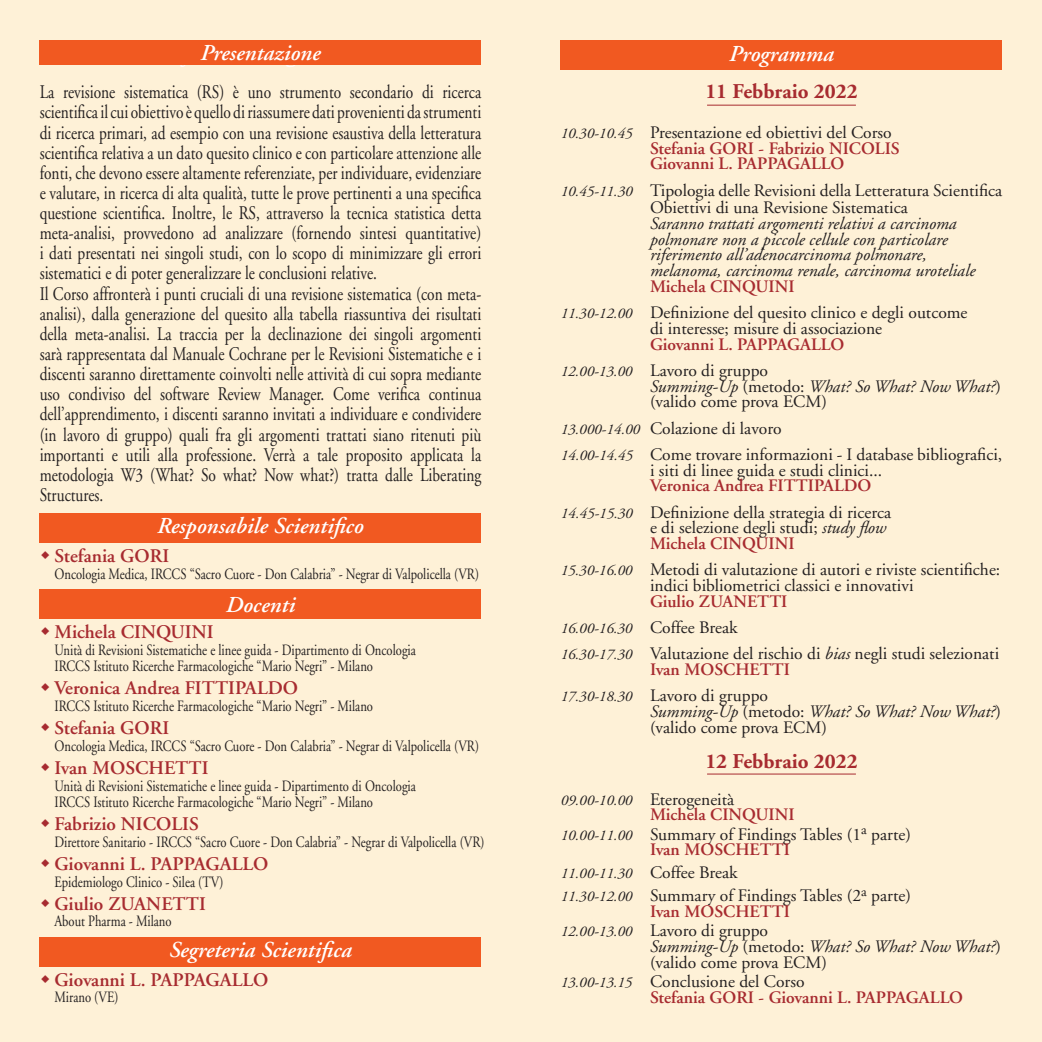
<style>
.page{position:relative;width:1042px;height:1042px;background:#fef1d7}
.page>*{position:absolute;margin:0;border:0;box-sizing:border-box;transform-origin:0 0}
.t1{font:italic 600 22.75px "Adobe Garamond";color:#fff}
.t2{font:700 21px "Adobe Garamond";color:#a72b30}
.t3{font:19.25px/20.1px "Adobe Garamond";color:#231f20;text-align:justify;scale:.8 1}
.t4{font:600 19.25px "Adobe Garamond";color:#a72b30}
.t5{font:17.5px "Adobe Garamond";color:#231f20}
.t6{font:italic 17.5px "Adobe Garamond";color:#231f20}
.t7{font:600 17.5px "Adobe Garamond";color:#a72b30}
.t8{font:15.75px "Adobe Garamond";color:#231f20;scale:.8 1}
.t9{font:italic 14.88px "Adobe Garamond";color:#231f20}
.s1{font-style:italic;font-size:14.88px}
.s2{font-style:normal}
.s3{font-style:italic}
.s4{font-style:normal;font-size:17.5px}
</style>
<div class="page">
<div style="left:40px;top:40px;width:441px;height:24px;background:#f15921"></div>
<div style="left:40px;top:937px;width:441px;height:30px;background:#f15921"></div>
<div style="left:40px;top:513px;width:441px;height:30px;background:#f15921"></div>
<div style="left:561px;top:40px;width:441px;height:29px;background:#f15921"></div>
<hr style="left:707px;top:105px;width:149px;height:1px;background:#a72b30">
<hr style="left:707px;top:774px;width:149px;height:1px;background:#a72b30">
<div style="left:40px;top:589px;width:441px;height:30px;background:#f15921"></div>
<p class="t1" style="left:200px;top:40px;width:122px">Presentazione</p>
<p class="t1" style="left:164px;top:41px;width:194px">Informazioni generali</p>
<p class="t3" style="left:40px;top:83px;width:553px">La revisione sistematica (RS) è uno strumento secondario di ricerca scientifica il cui obiettivo è quello di riassumere dati provenienti da strumenti di ricerca primari, ad esempio con una revisione esaustiva della letteratura scientifica relativa a un dato quesito clinico e con particolare attenzione alle fonti, che devono essere altamente referenziate, per individuare, evidenziare e valutare, in ricerca di alta qualità, tutte le prove pertinenti a una specifica questione scientifica. Inoltre, le RS, attraverso la tecnica statistica detta meta-analisi, provvedono ad analizzare (fornendo sintesi quantitative) i dati presentati nei singoli studi, con lo scopo di minimizzare gli errori sistematici e di poter generalizzare le conclusioni relative.</p>
<p class="t3" style="left:40px;top:284px;width:553px">Il Corso affronterà i punti cruciali di una revisione sistematica (con meta&shy;analisi), dalla generazione del quesito alla tabella riassuntiva dei risultati della meta-analisi. La traccia per la declinazione dei singoli argomenti sarà rappresentata dal Manuale Cochrane per le Revisioni Sistematiche e i discenti saranno direttamente coinvolti nelle attività di cui sopra mediante uso condiviso del software Review Manager. Come verifica continua dell’apprendimento, i discenti saranno invitati a individuare e condividere (in lavoro di gruppo) quali fra gli argomenti trattati siano ritenuti più importanti e utili alla professione. Verrà a tale proposito applicata la metodologia W3 (What? So what? Now what?) tratta dalle Liberating Structures.</p>
<p class="t1" style="left:157px;top:513px;width:208px">Responsabile Scientifico</p>
<p class="t4" style="left:55px;top:545px;width:116px">Stefania GORI</p>
<p class="t8" style="left:55px;top:565px;width:532px">Oncologia Medica, IRCCS “Sacro Cuore - Don Calabria” - Negrar di Valpolicella (VR)</p>
<p class="t1" style="left:226px;top:592px;width:71px">Docenti</p>
<p class="t4" style="left:55px;top:621px;width:160px">Michela CINQUINI</p>
<p class="t8" style="left:55px;top:641px;width:453px">Unità di Revisioni Sistematiche e linee guida - Dipartimento di Oncologia</p>
<p class="t8" style="left:55px;top:658px;width:400px">IRCCS Istituto Ricerche Farmacologiche “Mario Negri” - Milano</p>
<p class="t4" style="left:55px;top:678px;width:245px">Veronica Andrea FITTIPALDO</p>
<p class="t8" style="left:55px;top:698px;width:400px">IRCCS Istituto Ricerche Farmacologiche “Mario Negri” - Milano</p>
<p class="t4" style="left:55px;top:717px;width:116px">Stefania GORI</p>
<p class="t8" style="left:55px;top:737px;width:532px">Oncologia Medica, IRCCS “Sacro Cuore - Don Calabria” - Negrar di Valpolicella (VR)</p>
<p class="t4" style="left:55px;top:757px;width:155px">Ivan MOSCHETTI</p>
<p class="t8" style="left:55px;top:777px;width:453px">Unità di Revisioni Sistematiche e linee guida - Dipartimento di Oncologia</p>
<p class="t8" style="left:55px;top:794px;width:400px">IRCCS Istituto Ricerche Farmacologiche “Mario Negri” - Milano</p>
<p class="t4" style="left:55px;top:813px;width:146px">Fabrizio NICOLIS</p>
<p class="t8" style="left:55px;top:833px;width:539px">Direttore Sanitario - IRCCS “Sacro Cuore - Don Calabria” - Negrar di Valpolicella (VR)</p>
<p class="t4" style="left:55px;top:853px;width:215px">Giovanni L. PAPPAGALLO</p>
<p class="t8" style="left:55px;top:873px;width:213px">Epidemiologo Clinico - Silea (TV)</p>
<p class="t4" style="left:55px;top:893px;width:153px">Giulio ZUANETTI</p>
<p class="t8" style="left:55px;top:913px;width:148px">About Pharma - Milano</p>
<p class="t1" style="left:169px;top:937px;width:184px">Segreteria Scientifica</p>
<p class="t4" style="left:55px;top:969px;width:215px">Giovanni L. PAPPAGALLO</p>
<p class="t8" style="left:55px;top:989px;width:81px">Mirano (VE)</p>
<p class="t1" style="left:729px;top:41px;width:106px">Programma</p>
<p class="t2" style="left:705px;top:80px;width:154px">11 Febbraio 2022</p>
<p class="t5" style="left:561px;top:123px;width:333px"><span class="s1">10.30-10.45</span> Presentazione ed obiettivi del Corso</p>
<p class="t7" style="left:650px;top:138px;width:251px">Stefania GORI - Fabrizio NICOLIS</p>
<p class="t7" style="left:650px;top:154px;width:196px">Giovanni L. PAPPAGALLO</p>
<p class="t5" style="left:561px;top:181px;width:443px"><span class="s1">10.45-11.30</span> Tipologia delle Revisioni della Letteratura Scientifica</p>
<p class="t5" style="left:650px;top:198px;width:259px">Obiettivi di una Revisione Sistematica</p>
<p class="t6" style="left:650px;top:214px;width:308px">Saranno trattati argomenti relativi a carcinoma</p>
<p class="t6" style="left:650px;top:230px;width:299px">polmonare non a piccole cellule con particolare</p>
<p class="t6" style="left:650px;top:245px;width:278px">riferimento all’adenocarcinoma polmonare,</p>
<p class="t6" style="left:650px;top:261px;width:327px">melanoma, carcinoma renale, carcinoma uroteliale</p>
<p class="t7" style="left:650px;top:277px;width:146px">Michela CINQUINI</p>
<p class="t5" style="left:561px;top:303px;width:408px"><span class="s1">11.30-12.00</span> Definizione del quesito clinico e degli outcome</p>
<p class="t5" style="left:650px;top:319px;width:234px">di interesse; misure di associazione</p>
<p class="t7" style="left:650px;top:334px;width:196px">Giovanni L. PAPPAGALLO</p>
<p class="t5" style="left:561px;top:361px;width:209px"><span class="s1">12.00-13.00</span> Lavoro di gruppo</p>
<p class="t6" style="left:650px;top:377px;width:353px">Summing-Up <span class="s2">(metodo:</span> What? So What? Now What?<span class="s2">)</span></p>
<p class="t5" style="left:650px;top:392px;width:178px">(valido come prova ECM)</p>
<p class="t5" style="left:561px;top:419px;width:222px"><span class="s1">13.000-14.00</span> Colazione di lavoro</p>
<p class="t5" style="left:561px;top:445px;width:443px"><span class="s1">14.00-14.45</span> Come trovare informazioni - I database bibliografici,</p>
<p class="t5" style="left:650px;top:461px;width:234px">i siti di linee guida e studi clinici...</p>
<p class="t7" style="left:650px;top:476px;width:223px">Veronica Andrea FITTIPALDO</p>
<p class="t5" style="left:561px;top:503px;width:332px"><span class="s1">14.45-15.30</span> Definizione della strategia di ricerca</p>
<p class="t5" style="left:650px;top:518px;width:238px">e di selezione degli studi; <span class="s3">study flow</span></p>
<p class="t7" style="left:650px;top:534px;width:146px">Michela CINQUINI</p>
<p class="t5" style="left:561px;top:560px;width:441px"><span class="s1">15.30-16.00</span> Metodi di valutazione di autori e riviste scientifiche:</p>
<p class="t5" style="left:650px;top:576px;width:265px">indici bibliometrici classici e innovativi</p>
<p class="t7" style="left:650px;top:592px;width:139px">Giulio ZUANETTI</p>
<p class="t9" style="left:561px;top:620px;width:178px">16.00-16.30 <span class="s4">Coffee Break</span></p>
<p class="t5" style="left:561px;top:644px;width:440px"><span class="s1">16.30-17.30</span> Valutazione del rischio di <span class="s3">bias</span> negli studi selezionati</p>
<p class="t7" style="left:650px;top:660px;width:141px">Ivan MOSCHETTI</p>
<p class="t5" style="left:561px;top:686px;width:209px"><span class="s1">17.30-18.30</span> Lavoro di gruppo</p>
<p class="t6" style="left:650px;top:702px;width:353px">Summing-Up <span class="s2">(metodo:</span> What? So What? Now What?<span class="s2">)</span></p>
<p class="t5" style="left:650px;top:718px;width:178px">(valido come prova ECM)</p>
<p class="t2" style="left:705px;top:750px;width:154px">12 Febbraio 2022</p>
<p class="t5" style="left:561px;top:790px;width:175px"><span class="s1">09.00-10.00</span> Eterogeneità</p>
<p class="t7" style="left:650px;top:805px;width:146px">Michela CINQUINI</p>
<p class="t5" style="left:561px;top:825px;width:352px"><span class="s1">10.00-11.00</span> Summary of Findings Tables (1<sup>a</sup> parte)</p>
<p class="t7" style="left:650px;top:840px;width:141px">Ivan MOSCHETTI</p>
<p class="t9" style="left:561px;top:865px;width:178px">11.00-11.30 <span class="s4">Coffee Break</span></p>
<p class="t5" style="left:561px;top:886px;width:352px"><span class="s1">11.30-12.00</span> Summary of Findings Tables (2<sup>a</sup> parte)</p>
<p class="t7" style="left:650px;top:901px;width:141px">Ivan MOSCHETTI</p>
<p class="t5" style="left:561px;top:921px;width:209px"><span class="s1">12.00-13.00</span> Lavoro di gruppo</p>
<p class="t6" style="left:650px;top:937px;width:353px">Summing-Up <span class="s2">(metodo:</span> What? So What? Now What?<span class="s2">)</span></p>
<p class="t5" style="left:650px;top:952px;width:178px">(valido come prova ECM)</p>
<p class="t5" style="left:561px;top:972px;width:245px"><span class="s1">13.00-13.15</span> Conclusione del Corso</p>
<p class="t7" style="left:650px;top:987px;width:314px">Stefania GORI - Giovanni L. PAPPAGALLO</p>
</div>
